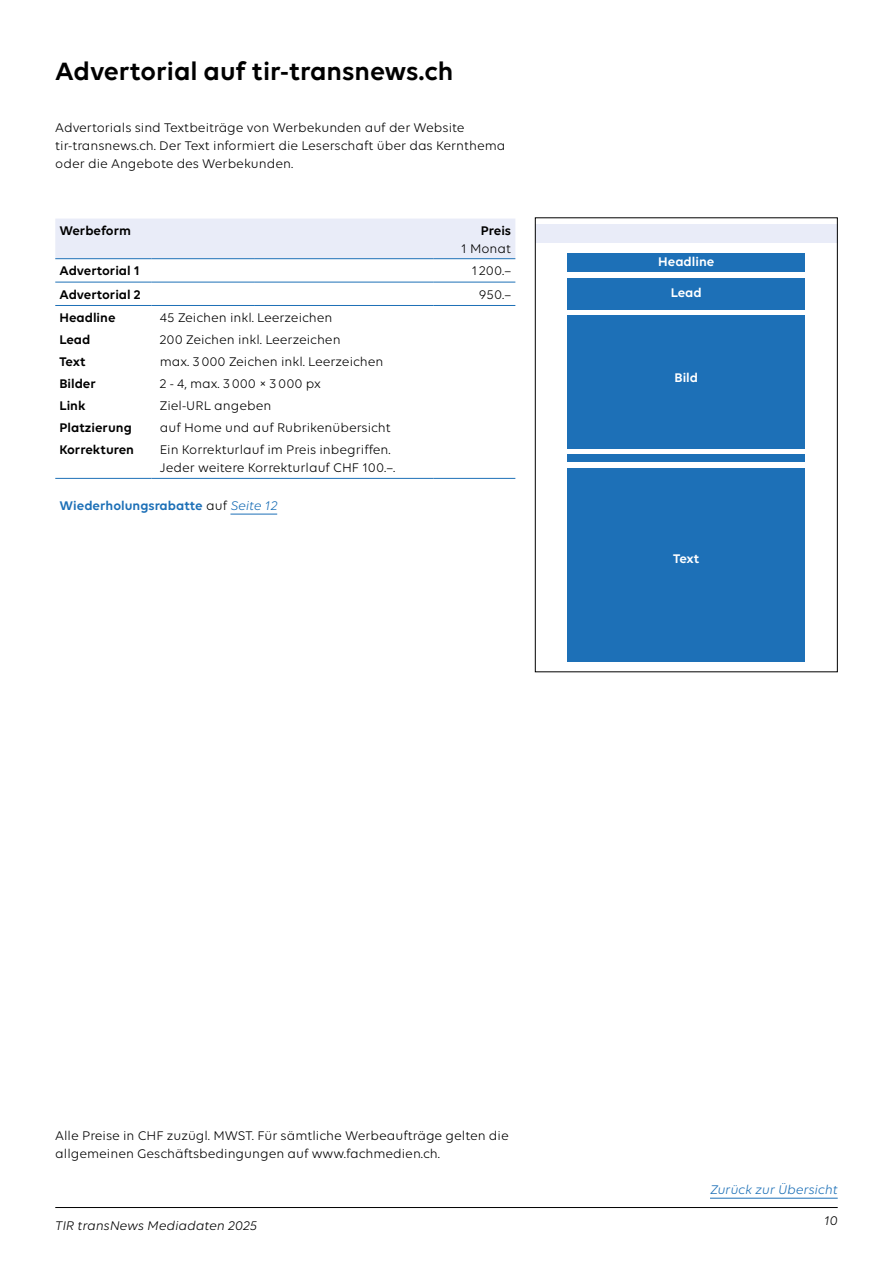
<style>
.page{position:relative;width:893px;height:1263px;background:#fff}
.page>*{position:absolute;margin:0;border:0;box-sizing:border-box;transform-origin:0 0}
.t1{font:600 27px "Volte";color:#000}
.t2{font:13.5px/18px "Volte";color:#000}
.t3{font:600 13.5px "Volte";color:#000}
.t4{font:600 13.5px "Volte";color:#1d70b7}
.t5{font:italic 13.5px "Volte";color:#000}
.t6{font:600 13.5px "Volte";color:#fff}
.t7{font:italic 13.5px "Volte";color:#1d70b7}
.s1{font-weight:400;color:#000}
.s2{font-weight:400;font-style:italic}
</style>
<div class="page">
<hr style="left:55px;top:1207px;width:783px;height:1px;background:#000">
<hr style="left:710px;top:1198px;width:128px;height:1px;background:#1d70b7">
<div style="left:55px;top:219px;width:460px;height:39px;background:#e9ecf8"></div>
<hr style="left:55px;top:258px;width:96px;height:1px;background:#1d70b7">
<hr style="left:151px;top:258px;width:104px;height:1px;background:#1d70b7">
<hr style="left:255px;top:258px;width:179px;height:1px;background:#1d70b7">
<hr style="left:434px;top:258px;width:81px;height:1px;background:#1d70b7">
<hr style="left:55px;top:282px;width:96px;height:1px;background:#1d70b7">
<hr style="left:151px;top:282px;width:104px;height:1px;background:#1d70b7">
<hr style="left:255px;top:282px;width:179px;height:1px;background:#1d70b7">
<hr style="left:434px;top:282px;width:81px;height:1px;background:#1d70b7">
<hr style="left:55px;top:305px;width:96px;height:1px;background:#1d70b7">
<hr style="left:151px;top:305px;width:104px;height:1px;background:#1d70b7">
<hr style="left:255px;top:305px;width:179px;height:1px;background:#1d70b7">
<hr style="left:434px;top:305px;width:81px;height:1px;background:#1d70b7">
<hr style="left:55px;top:478px;width:96px;height:1px;background:#1d70b7">
<hr style="left:151px;top:478px;width:104px;height:1px;background:#1d70b7">
<hr style="left:255px;top:478px;width:179px;height:1px;background:#1d70b7">
<hr style="left:434px;top:478px;width:81px;height:1px;background:#1d70b7">
<hr style="left:230px;top:514px;width:47px;height:1px;background:#1d70b7">
<div style="left:535px;top:224px;width:303px;height:19px;background:#e9ecf8"></div>
<div style="left:567px;top:253px;width:238px;height:19px;background:#1d70b7"></div>
<div style="left:567px;top:278px;width:238px;height:32px;background:#1d70b7"></div>
<div style="left:567px;top:455px;width:238px;height:7px;background:#1d70b7"></div>
<div style="left:567px;top:468px;width:238px;height:193px;background:#1d70b7"></div>
<div style="left:567px;top:315px;width:238px;height:134px;background:#1d70b7"></div>
<div style="left:535px;top:217px;width:303px;height:455px;border:1px solid #000"></div>
<h1 class="t1" style="left:55px;top:55px;width:400px">Advertorial auf tir-transnews.ch</h1>
<p class="t2" style="left:55px;top:118px;width:452px">Advertorials sind Textbeiträge von Werbekunden auf der Website tir-transnews.ch. Der Text informiert die Leserschaft über das Kernthema oder die Angebote des Werbekunden.</p>
<p class="t3" style="left:60px;top:222px;width:73px">Werbeform</p>
<p class="t3" style="left:481px;top:222px;width:32px">Preis</p>
<p class="t2" style="left:461px;top:239px;width:51px">1 Monat</p>
<p class="t3" style="left:60px;top:263px;width:82px">Advertorial 1</p>
<p class="t2" style="left:472px;top:262px;width:41px">1200.–</p>
<p class="t3" style="left:60px;top:286px;width:83px">Advertorial 2</p>
<p class="t2" style="left:479px;top:285px;width:34px">950.–</p>
<p class="t3" style="left:60px;top:309px;width:58px">Headline</p>
<p class="t2" style="left:160px;top:308px;width:174px">45 Zeichen inkl. Leerzeichen</p>
<p class="t3" style="left:60px;top:331px;width:32px">Lead</p>
<p class="t2" style="left:160px;top:330px;width:182px">200 Zeichen inkl. Leerzeichen</p>
<p class="t3" style="left:60px;top:353px;width:28px">Text</p>
<p class="t2" style="left:160px;top:352px;width:225px">max. 3000 Zeichen inkl. Leerzeichen</p>
<p class="t3" style="left:60px;top:376px;width:38px">Bilder</p>
<p class="t2" style="left:160px;top:374px;width:163px">2 - 4, max. 3000 × 3000 px</p>
<p class="t3" style="left:60px;top:398px;width:28px">Link</p>
<p class="t2" style="left:160px;top:396px;width:113px">Ziel-URL angeben</p>
<p class="t3" style="left:60px;top:420px;width:74px">Platzierung</p>
<p class="t2" style="left:160px;top:419px;width:233px">auf Home und auf Rubrikenübersicht</p>
<p class="t3" style="left:60px;top:442px;width:76px">Korrekturen</p>
<p class="t2" style="left:160px;top:441px;width:237px">Ein Korrekturlauf im Preis inbegriffen.<br>Jeder weitere Korrekturlauf CHF 100.–.</p>
<p class="t4" style="left:60px;top:497px;width:219px">Wiederholungsrabatte <span class="s1">auf</span> <span class="s2">Seite 12</span></p>
<p class="t6" style="left:658px;top:254px;width:58px">Headline</p>
<p class="t6" style="left:671px;top:284px;width:32px">Lead</p>
<p class="t6" style="left:675px;top:369px;width:25px">Bild</p>
<p class="t6" style="left:673px;top:551px;width:28px">Text</p>
<p class="t2" style="left:55px;top:1126px;width:455px">Alle Preise in CHF zuzügl. MWST. Für sämtliche Werbeaufträge gelten die allgemeinen Geschäftsbedingungen auf www.fachmedien.ch.</p>
<p class="t5" style="left:55px;top:1217px;width:203px">TIR transNews Mediadaten 2025</p>
<p class="t7" style="left:710px;top:1181px;width:129px">Zurück zur Übersicht</p>
<p class="t5" style="left:824px;top:1213px;width:15px">10</p>
</div>
